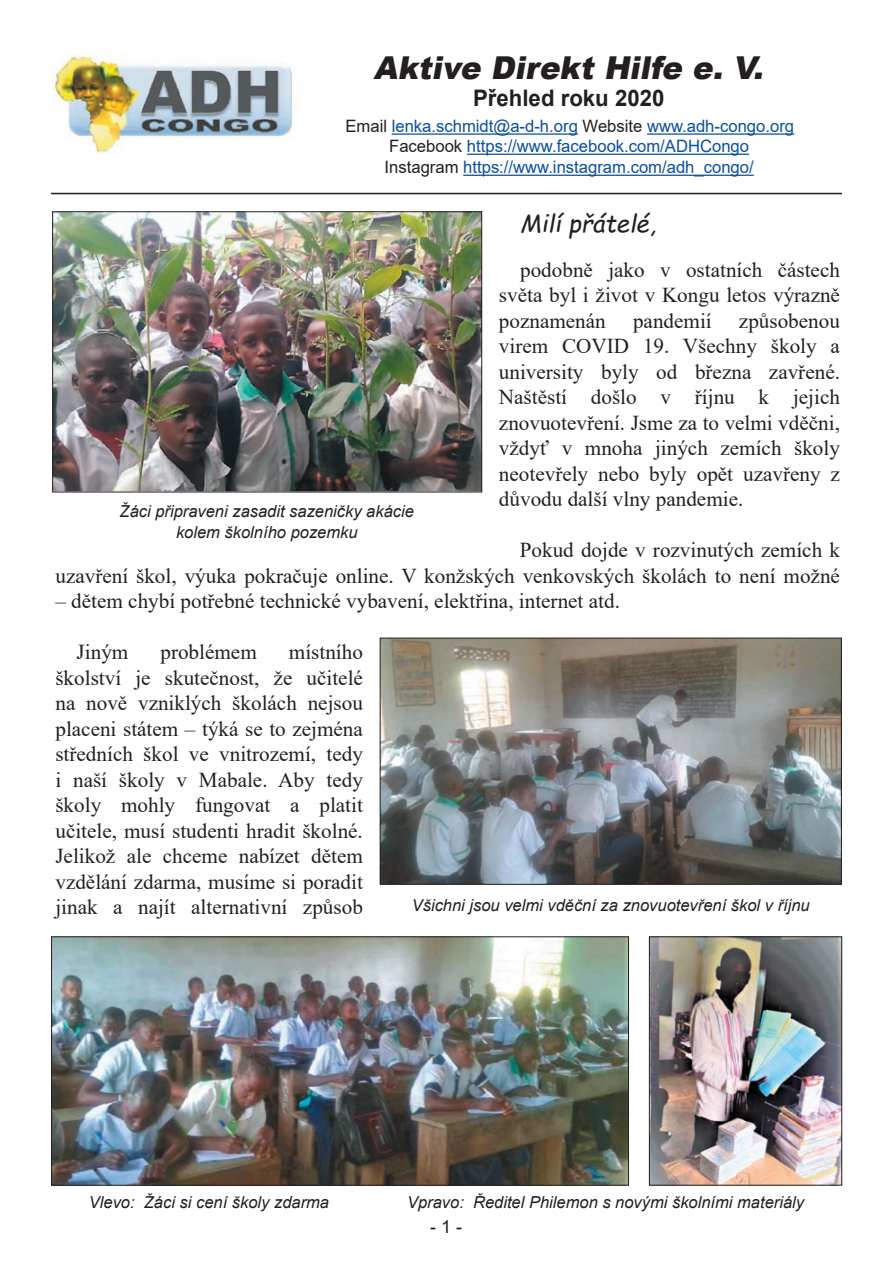
<style>
.page{position:relative;width:893px;height:1263px;background:#fff}
.page>*{position:absolute;margin:0;border:0;box-sizing:border-box;transform-origin:0 0}
.t1{font:italic 900 31.5px "Arial";color:#231f20}
.t2{font:italic 24px "Comic Sans MS";color:#231f20}
.t3{font:700 22.8px "Arial";color:#231f20}
.t4{font:21.15px/25.5px "Times New Roman";color:#231f20;text-align:justify}
.t5{font:18px "Arial";color:#231f20}
.t6{font:17.1px/20.5px "Arial";color:#094fa3;text-align:center}
.t7{font:italic 16.5px/21px "Arial";color:#231f20;text-align:center}
.s1{color:#231f20}
</style>
<div class="page">
<img style="left:52px;top:53px;width:241px;height:101px">
<hr style="left:51px;top:193px;width:791px;height:1px;background:#231f20">
<img style="left:54px;top:214px;width:426px;height:276px">
<div style="left:52px;top:212px;width:430px;height:280px;border:1px solid #231f20"></div>
<hr style="left:392px;top:133px;width:186px;height:2px;background:#094fa3">
<hr style="left:647px;top:133px;width:147px;height:2px;background:#094fa3">
<hr style="left:467px;top:154px;width:282px;height:1px;background:#094fa3">
<hr style="left:463px;top:175px;width:291px;height:1px;background:#094fa3">
<img style="left:651px;top:939px;width:189px;height:244px">
<div style="left:649px;top:937px;width:193px;height:248px;border:1px solid #231f20"></div>
<img style="left:382px;top:640px;width:407px;height:242px">
<img style="left:789px;top:640px;width:51px;height:242px">
<div style="left:380px;top:638px;width:462px;height:246px;border:1px solid #231f20"></div>
<img style="left:53px;top:939px;width:574px;height:244px">
<div style="left:51px;top:937px;width:578px;height:248px;border:1px solid #231f20"></div>
<h1 class="t1" style="left:374px;top:45px;width:399px">Aktive Direkt Hilfe e. V.</h1>
<p class="t3" style="left:473px;top:82px;width:193px">Přehled roku 2020</p>
<p class="t6" style="left:345px;top:116px;width:450px"><span class="s1">Email</span> lenka.schmidt@a-d-h.org <span class="s1">Website</span> www.adh-congo.org<br><span class="s1">Facebook</span> https://www.facebook.com/ADHCongo<br><span class="s1">Instagram</span> https://www.instagram.com/adh_congo/</p>
<p class="t2" style="left:520px;top:205px;width:137px">Milí přátelé,</p>
<p class="t4" style="left:499px;top:256px;width:343px;text-indent:21px">podobně jako v ostatních částech světa byl i život v Kongu letos výrazně poznamenán</p>
<p class="t4" style="left:499px;top:307px;width:343px;text-indent:240px">způsobenou virem COVID 19. Všechny školy a university byly od března zavřené.<br>Naštěstí došlo v říjnu k jejich znovuotevření. Jsme za to velmi vděčni, vždyť v mnoha jiných zemích školy neotevřely nebo byly opět uzavřeny z důvodu další vlny pandemie.</p>
<p class="t4" style="left:55px;top:537px;width:786px;text-align:right">Pokud dojde v rozvinutých zemích k<br>uzavření škol, výuka pokračuje online. V konžských venkovských školách to není možné</p>
<p class="t4" style="left:55px;top:588px;width:566px">– dětem chybí potřebné technické vybavení, elektřina, internet atd.</p>
<p class="t4" style="left:77px;top:639px;width:53px">Jiným</p>
<p class="t4" style="left:160px;top:639px;width:98px">problémem</p>
<p class="t4" style="left:633px;top:307px;width:80px">pandemií</p>
<p class="t7" style="left:120px;top:501px;width:296px">Žáci připraveni zasadit sazeničky akácie kolem školního pozemku</p>
<p class="t4" style="left:55px;top:639px;width:309px;text-indent:233px">místního školství je skutečnost, že učitelé na nově vzniklých školách nejsou placeni státem – týká se to zejména středních škol ve vnitrozemí, tedy i naší školy v Mabale. Aby tedy školy mohly fungovat a platit učitele, musí studenti hradit školné.<br>Jelikož ale chceme nabízet dětem vzdělání zdarma, musíme si poradit jinak a najít alternativní způsob</p>
<p class="t7" style="left:412px;top:895px;width:399px">Všichni jsou velmi vděční za znovuotevření škol v říjnu</p>
<p class="t7" style="left:89px;top:1192px;width:242px">Vlevo: Žáci si cení školy zdarma</p>
<p class="t7" style="left:407px;top:1192px;width:399px">Vpravo: Ředitel Philemon s novými školními materiály</p>
<p class="t5" style="left:430px;top:1214px;width:34px">- 1 -</p>
</div>
